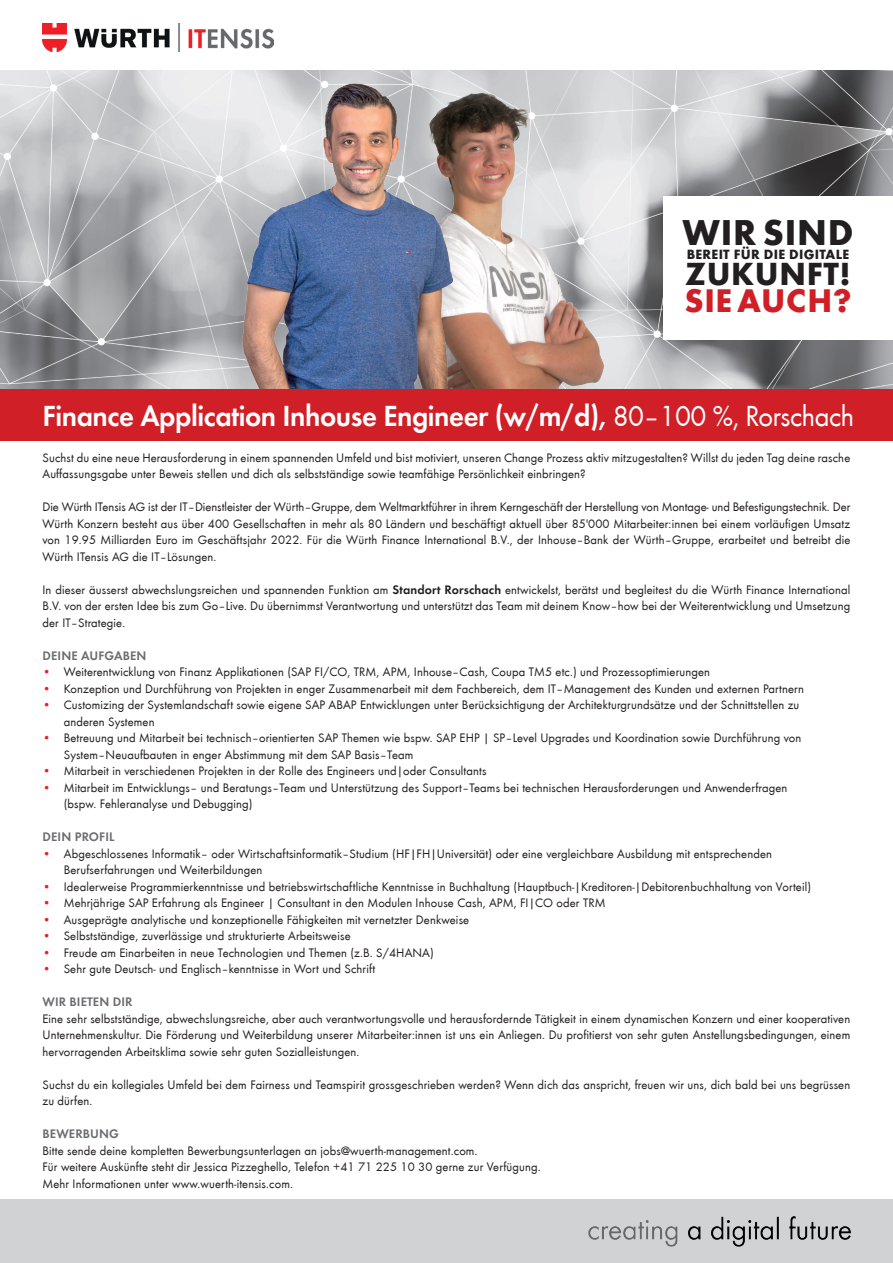
<style>
.page{position:relative;width:893px;height:1263px;background:#fff}
.page>*{position:absolute;margin:0;border:0;box-sizing:border-box;transform-origin:0 0}
.t1{font:700 37.05px "Wuerth";letter-spacing:.02em;color:#231f20}
.t2{font:700 33.75px "Wuerth";letter-spacing:.02em;color:#d01f26}
.t3{font:700 33px "Wuerth";letter-spacing:.02em;color:#231f20}
.t4{font:600 30px "Wuerth";letter-spacing:-.015em;color:#fff;scale:.96 1}
.t5{font:700 13.8px "Wuerth";letter-spacing:.02em;color:#231f20}
.t6{font:12.75px/16.5px "Wuerth";letter-spacing:.01em;color:#231f20}
.t7{font:600 12.75px "Wuerth";letter-spacing:.01em;color:#6c6d70}
.s1{font-weight:400}
.s2{font-weight:600}
.s3{color:#ee1d23}
</style>
<div class="page">
<div style="left:0;top:1199px;width:893px;height:64px;background:#d1d2d4"></div>
<img style="left:588px;top:1216px;width:263px;height:31px">
<img style="left:0;top:23px;width:893px;height:418px">
<div style="left:663px;top:196px;width:230px;height:144px;background:#fff"></div>
<img style="left:332px;top:40px;width:308px;height:349px">
<img style="left:209px;top:75px;width:308px;height:314px">
<div style="left:0;top:389px;width:893px;height:51px;background:#d01f26"></div>
<img style="left:43px;top:24px;width:230px;height:27px">
<h1 class="t1" style="left:683px;top:206px;width:172px">WIR SIND</h1>
<p class="t5" style="left:687px;top:244px;width:164px">BEREIT FÜR DIE DIGITALE</p>
<h3 class="t3" style="left:685px;top:250px;width:167px">ZUKUNFT!</h3>
<h2 class="t2" style="left:684px;top:276px;width:169px">SIE AUCH?</h2>
<h3 class="t4" style="left:43px;top:394px;width:847px">Finance Application Inhouse Engineer (w/m/d), <span class="s1">80–100 %, Rorschach</span></h3>
<p class="t6" style="left:43px;top:448px;width:809px">Suchst du eine neue Herausforderung in einem spannenden Umfeld und bist motiviert, unseren Change Prozess aktiv mitzugestalten? Willst du jeden Tag deine rasche<br>Auffassungsgabe unter Beweis stellen und dich als selbstständige sowie teamfähige Persönlichkeit einbringen?</p>
<p class="t6" style="left:43px;top:498px;width:809px;text-align:justify">Die Würth ITensis AG ist der IT‒Dienstleister der Würth‒Gruppe, dem Weltmarktführer in ihrem Kerngeschäft der Herstellung von Montage- und Befestigungstechnik. Der Würth Konzern besteht aus über 400 Gesellschaften in mehr als 80 Ländern und beschäftigt aktuell über 85'000 Mitarbeiter:innen bei einem vorläufigen Umsatz von 19.95 Milliarden Euro im Geschäftsjahr 2022. Für die Würth Finance International B.V., der Inhouse‒Bank der Würth–Gruppe, erarbeitet und betreibt die Würth ITensis AG die IT‒Lösungen.</p>
<p class="t6" style="left:43px;top:580px;width:809px;text-align:justify">In dieser äusserst abwechslungsreichen und spannenden Funktion am <span class="s2">Standort Rorschach</span> entwickelst, berätst und begleitest du die Würth Finance International B.V. von der ersten Idee bis zum Go–Live. Du übernimmst Verantwortung und unterstützt das Team mit deinem Know‒how bei der Weiterentwicklung und Umsetzung der IT‒Strategie.</p>
<p class="t7" style="left:43px;top:646px;width:105px">DEINE AUFGABEN</p>
<p class="t6" style="left:43px;top:663px;width:669px"><span class="s3">•</span> Weiterentwicklung von Finanz Applikationen (SAP FI/CO, TRM, APM, Inhouse–Cash, Coupa TM5 etc.) und Prozessoptimierungen</p>
<p class="t6" style="left:43px;top:679px;width:763px"><span class="s3">•</span> Konzeption und Durchführung von Projekten in enger Zusammenarbeit mit dem Fachbereich, dem IT‒Management des Kunden und externen Partnern</p>
<p class="t6" style="left:64px;top:696px;width:737px;text-indent:-21px"><span class="s3">•</span> Customizing der Systemlandschaft sowie eigene SAP ABAP Entwicklungen unter Berücksichtigung der Architekturgrundsätze und der Schnittstellen zu anderen Systemen</p>
<p class="t6" style="left:64px;top:729px;width:739px;text-indent:-21px"><span class="s3">•</span> Betreuung und Mitarbeit bei technisch‒orientierten SAP Themen wie bspw. SAP EHP | SP‒Level Upgrades und Koordination sowie Durchführung von<br>System‒Neuaufbauten in enger Abstimmung mit dem SAP Basis‒Team</p>
<p class="t6" style="left:43px;top:762px;width:445px"><span class="s3">•</span> Mitarbeit in verschiedenen Projekten in der Rolle des Engineers und|oder Consultants</p>
<p class="t6" style="left:64px;top:778px;width:725px;text-indent:-21px"><span class="s3">•</span> Mitarbeit im Entwicklungs– und Beratungs–Team und Unterstützung des Support‒Teams bei technischen Herausforderungen und Anwenderfragen (bspw. Fehleranalyse und Debugging)</p>
<p class="t7" style="left:43px;top:827px;width:73px">DEIN PROFIL</p>
<p class="t6" style="left:64px;top:844px;width:710px;text-indent:-21px"><span class="s3">•</span> Abgeschlossenes Informatik– oder Wirtschaftsinformatik–Studium (HF|FH|Universität) oder eine vergleichbare Ausbildung mit entsprechenden<br>Berufserfahrungen und Weiterbildungen</p>
<p class="t6" style="left:43px;top:877px;width:770px"><span class="s3">•</span> Idealerweise Programmierkenntnisse und betriebswirtschaftliche Kenntnisse in Buchhaltung (Hauptbuch-|Kreditoren-|Debitorenbuchhaltung von Vorteil)</p>
<p class="t6" style="left:43px;top:894px;width:565px"><span class="s3">•</span> Mehrjährige SAP Erfahrung als Engineer | Consultant in den Modulen Inhouse Cash, APM, FI|CO oder TRM</p>
<p class="t6" style="left:43px;top:910px;width:428px"><span class="s3">•</span> Ausgeprägte analytische und konzeptionelle Fähigkeiten mit vernetzter Denkweise</p>
<p class="t6" style="left:43px;top:927px;width:310px"><span class="s3">•</span> Selbstständige, zuverlässige und strukturierte Arbeitsweise</p>
<p class="t6" style="left:43px;top:943px;width:393px"><span class="s3">•</span> Freude am Einarbeiten in neue Technologien und Themen (z.B. S/4HANA)</p>
<p class="t6" style="left:43px;top:960px;width:334px"><span class="s3">•</span> Sehr gute Deutsch- und Englisch–kenntnisse in Wort und Schrift</p>
<p class="t7" style="left:43px;top:992px;width:91px">WIR BIETEN DIR</p>
<p class="t6" style="left:43px;top:1009px;width:809px;text-align:justify">Eine sehr selbstständige, abwechslungsreiche, aber auch verantwortungsvolle und herausfordernde Tätigkeit in einem dynamischen Konzern und einer kooperativen Unternehmenskultur. Die Förderung und Weiterbildung unserer Mitarbeiter:innen ist uns ein Anliegen. Du profitierst von sehr guten Anstellungsbedingungen, einem hervorragenden Arbeitsklima sowie sehr guten Sozialleistungen.</p>
<p class="t6" style="left:43px;top:1075px;width:809px">Suchst du ein kollegiales Umfeld bei dem Fairness und Teamspirit grossgeschrieben werden? Wenn dich das anspricht, freuen wir uns, dich bald bei uns begrüssen zu dürfen.</p>
<p class="t7" style="left:43px;top:1124px;width:78px">BEWERBUNG</p>
<p class="t6" style="left:43px;top:1141px;width:500px">Bitte sende deine kompletten Bewerbungsunterlagen an jobs@wuerth-management.com.<br>Für weitere Auskünfte steht dir Jessica Pizzeghello, Telefon +41 71 225 10 30 gerne zur Verfügung.<br>Mehr Informationen unter www.wuerth-itensis.com.</p>
</div>
